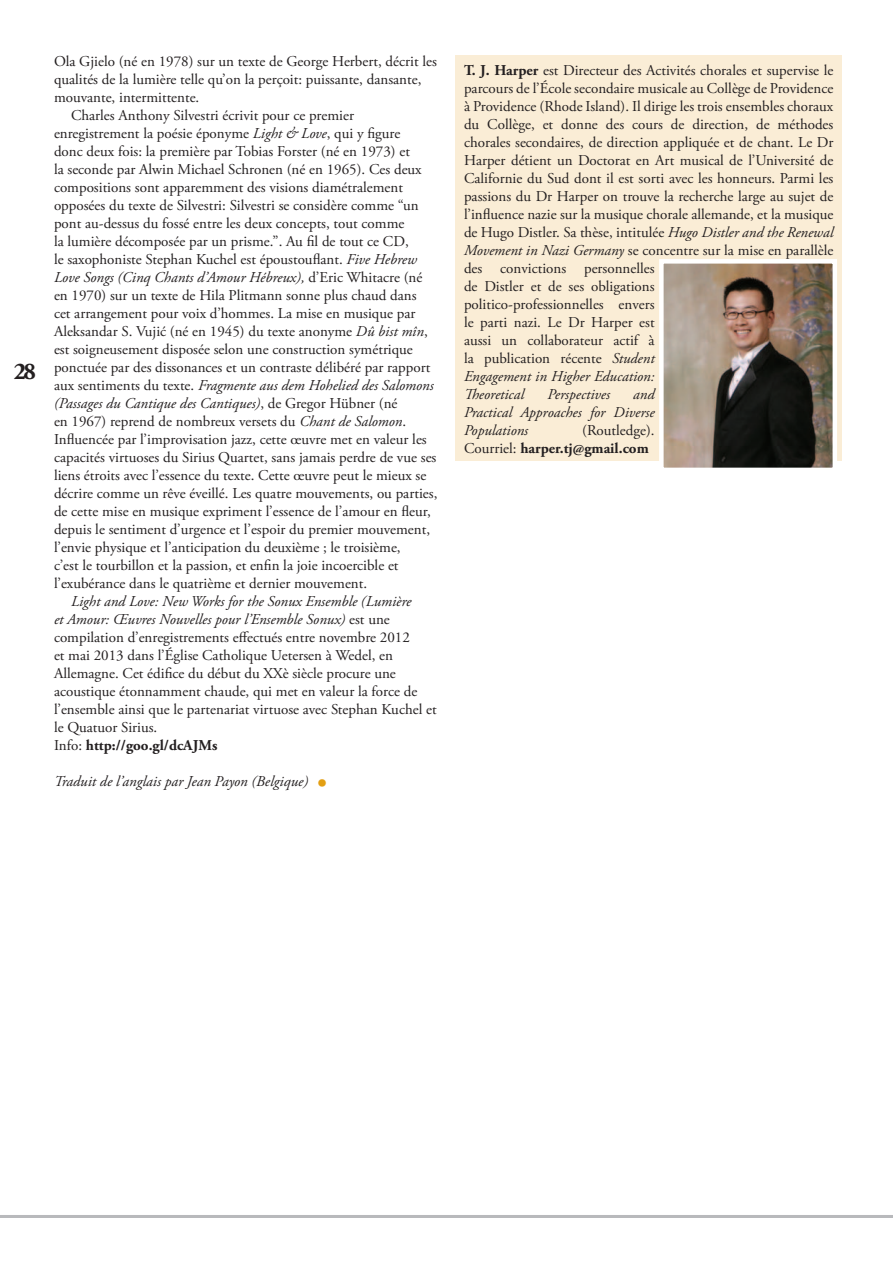
<style>
.page{position:relative;width:893px;height:1263px;background:#fff}
.page>*{position:absolute;margin:0;border:0;box-sizing:border-box;transform-origin:0 0}
.t1{font:700 24px "Adobe Garamond Pro";color:#231f20}
.t2{font:15px/18px "Adobe Garamond Pro";color:#231f20}
.t3{font:italic 15px/18px "Adobe Garamond Pro";color:#231f20;text-align:justify}
.s1{font-style:italic}
.s2{font-style:normal}
.s3{font-weight:700}
.s4{font-size:27px;color:#e39f13}
</style>
<div class="page">
<hr style="left:0;top:1215px;width:893px;height:3px;background:#b8b9bc">
<div style="left:455px;top:55px;width:387px;height:406px;background:#faedd6"></div>
<img style="left:664px;top:264px;width:168px;height:203px">
<div style="left:659px;top:259px;width:178px;height:213px;border:4px solid #fff"></div>
<h1 class="t1" style="left:14px;top:357px;width:24px">28</h1>
<p class="t2" style="left:54px;top:53px;width:384px">Ola Gjielo (né en 1978) sur un texte de George Herbert, décrit les</p>
<p class="t2" style="left:54px;top:71px;width:369px">qualités de la lumière telle qu’on la perçoit: puissante, dansante,</p>
<p class="t2" style="left:54px;top:89px;width:147px">mouvante, intermittente.</p>
<p class="t2" style="left:71px;top:107px;width:284px">Charles Anthony Silvestri écrivit pour ce premier</p>
<p class="t2" style="left:54px;top:125px;width:348px">enregistrement la poésie éponyme <span class="s1">Light &amp; Love</span>, qui y figure</p>
<p class="t2" style="left:54px;top:143px;width:357px">donc deux fois: la première par Tobias Forster (né en 1973) et</p>
<p class="t2" style="left:54px;top:161px;width:369px">la seconde par Alwin Michael Schronen (né en 1965). Ces deux</p>
<p class="t2" style="left:54px;top:179px;width:350px">compositions sont apparemment des visions diamétralement</p>
<p class="t2" style="left:54px;top:197px;width:366px">opposées du texte de Silvestri: Silvestri se considère comme “un</p>
<p class="t2" style="left:54px;top:215px;width:352px">pont au-dessus du fossé entre les deux concepts, tout comme</p>
<p class="t2" style="left:54px;top:233px;width:356px">la lumière décomposée par un prisme.”. Au fil de tout ce CD,</p>
<p class="t2" style="left:54px;top:251px;width:364px">le saxophoniste Stephan Kuchel est époustouflant. <span class="s1">Five Hebrew</span></p>
<p class="t3" style="left:54px;top:269px;width:370px">Love Songs (Cinq Chants d’Amour Hébreux), <span class="s2">d’Eric Whitacre (né</span></p>
<p class="t2" style="left:54px;top:287px;width:364px">en 1970) sur un texte de Hila Plitmann sonne plus chaud dans</p>
<p class="t2" style="left:54px;top:305px;width:363px">cet arrangement pour voix d’hommes. La mise en musique par</p>
<p class="t2" style="left:54px;top:323px;width:375px">Aleksandar S. Vujić (né en 1945) du texte anonyme <span class="s1">Dû bist mîn</span>,</p>
<p class="t2" style="left:54px;top:341px;width:360px">est soigneusement disposée selon une construction symétrique</p>
<p class="t2" style="left:54px;top:359px;width:378px">ponctuée par des dissonances et un contraste délibéré par rapport</p>
<p class="t3" style="left:54px;top:377px;width:381px"><span class="s2">aux sentiments du texte.</span> Fragmente aus dem Hohelied des Salomons</p>
<p class="t3" style="left:54px;top:395px;width:345px">(Passages du Cantique des Cantiques)<span class="s2">, de Gregor Hübner (né</span></p>
<p class="t2" style="left:54px;top:413px;width:354px">en 1967) reprend de nombreux versets du <span class="s1">Chant de Salomon</span>.</p>
<p class="t2" style="left:54px;top:431px;width:374px">Influencée par l’improvisation jazz, cette œuvre met en valeur les</p>
<p class="t2" style="left:54px;top:449px;width:384px">capacités virtuoses du Sirius Quartet, sans jamais perdre de vue ses</p>
<p class="t2" style="left:54px;top:467px;width:374px">liens étroits avec l’essence du texte. Cette œuvre peut le mieux se</p>
<p class="t2" style="left:54px;top:485px;width:385px">décrire comme un rêve éveillé. Les quatre mouvements, ou parties,</p>
<p class="t2" style="left:54px;top:503px;width:378px">de cette mise en musique expriment l’essence de l’amour en fleur,</p>
<p class="t2" style="left:54px;top:521px;width:378px">depuis le sentiment d’urgence et l’espoir du premier mouvement,</p>
<p class="t2" style="left:54px;top:539px;width:348px">l’envie physique et l’anticipation du deuxième ; le troisième,</p>
<p class="t2" style="left:54px;top:557px;width:346px">c’est le tourbillon et la passion, et enfin la joie incoercible et</p>
<p class="t2" style="left:54px;top:575px;width:315px">l’exubérance dans le quatrième et dernier mouvement.</p>
<p class="t2" style="left:54px;top:593px;width:384px;text-indent:17px"><span class="s1">Light and Love: New Works for the Sonux Ensemble (Lumière<br>et Amour: Œuvres Nouvelles pour l’Ensemble Sonux)</span> est une compilation d’enregistrements effectués entre novembre 2012<br>et mai 2013 dans l’Église Catholique Uetersen à Wedel, en Allemagne. Cet édifice du début du XXè siècle procure une acoustique étonnamment chaude, qui met en valeur la force de l’ensemble ainsi que le partenariat virtuose avec Stephan Kuchel et le Quatuor Sirius.<br>Info: <span class="s3">http://goo.gl/dcAJMs</span></p>
<p class="t3" style="left:54px;top:773px;width:274px">Traduit de l’anglais par Jean Payon (Belgique) <span class="s4">•</span></p>
<p class="t2" style="left:464px;top:61px;width:371px"><span class="s3">T. J. Harper</span> est Directeur des Activités chorales et supervise le parcours de l’École secondaire musicale au Collège de Providence à Providence (Rhode Island). Il dirige les trois ensembles choraux du Collège, et donne des cours de direction, de méthodes chorales secondaires, de direction appliquée et de chant. Le Dr Harper détient un Doctorat en Art musical de l’Université de Californie du Sud dont il est sorti avec les honneurs. Parmi les passions du Dr Harper on trouve la recherche large au sujet de l’influence nazie sur la musique chorale allemande, et la musique de Hugo Distler. Sa thèse, intitulée <span class="s1">Hugo Distler and the Renewal Movement in Nazi Germany</span> se concentre sur la mise en parallèle des convictions personnelles<br>de Distler et de ses obligations<br>politico-professionnelles envers<br>le parti nazi. Le Dr Harper est<br>aussi un collaborateur actif à<br>la publication récente <span class="s1">Student<br>Engagement in Higher Education:<br>Theoretical</span></p>
<p class="t3" style="left:464px;top:385px;width:192px;text-indent:169px">and Practical Approaches for Diverse Populations</p>
<p class="t3" style="left:547px;top:385px;width:64px">Perspectives</p>
<p class="t2" style="left:464px;top:421px;width:192px;text-indent:118px">(Routledge).<br>Courriel: <span class="s3">harper.tj@gmail.com</span></p>
</div>
